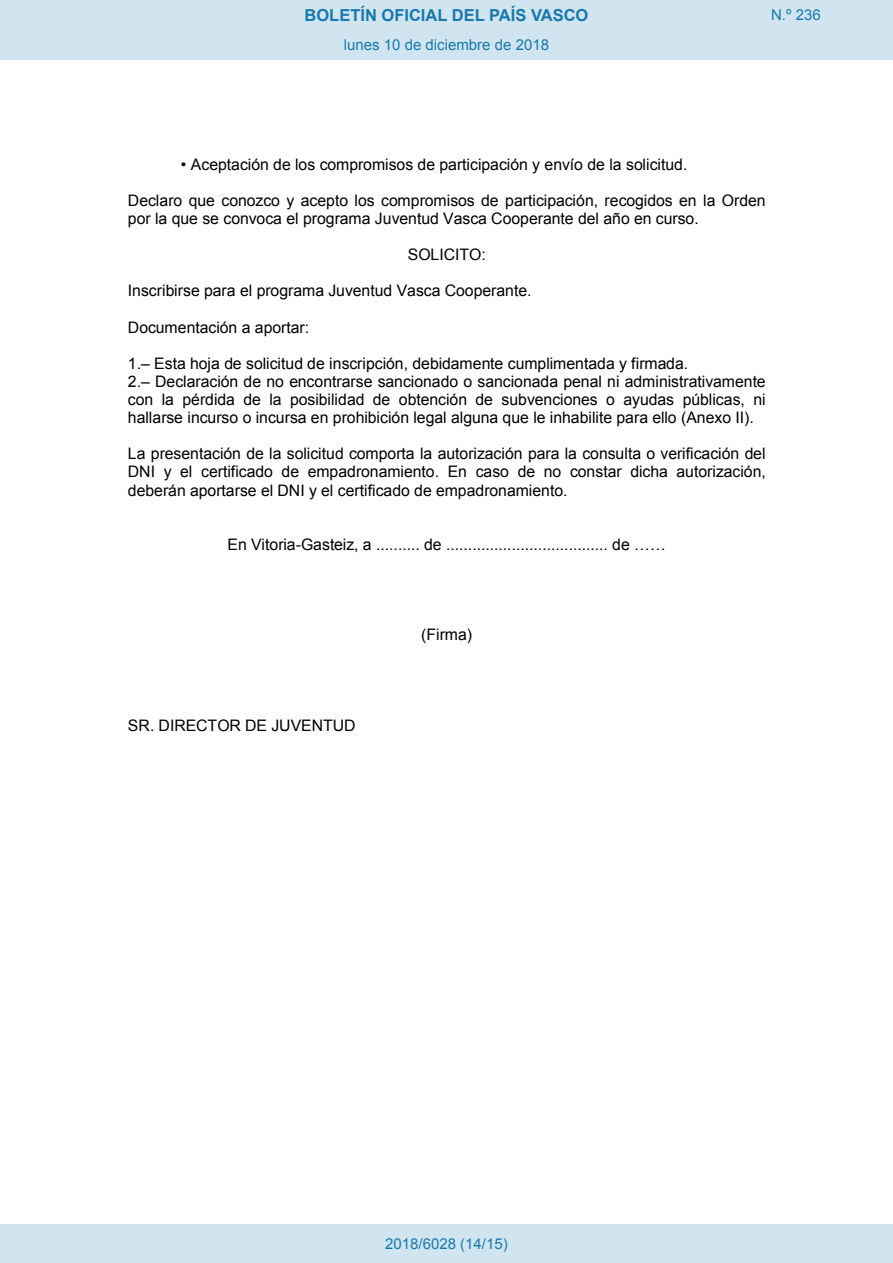
<style>
.page{position:relative;width:893px;height:1263px;background:#fff}
.page>*{position:absolute;margin:0;border:0;box-sizing:border-box;transform-origin:0 0}
.t1{font:700 16.5px "Arial";color:#1879ad}
.t2{font:15.9px/18.1px "Arial";color:#000}
.Paginacion_Centro{font:15px "Arial";color:#1879ad}
</style>
<div class="page">
<div style="left:0;top:0;width:893px;height:60px;background:#d0e5f0"></div>
<div style="left:0;top:1225px;width:893px;height:38px;background:#d0e5f0"></div>
<p class="t1" style="left:305px;top:4px;width:285px">BOLETÍN OFICIAL DEL PAÍS VASCO</p>
<p class="Paginacion_Centro" style="left:771px;top:5px;width:51px">N.º 236</p>
<p class="Paginacion_Centro" style="left:344px;top:35px;width:207px">lunes 10 de diciembre de 2018</p>
<p class="t2" style="left:181px;top:155px;width:508px">• Aceptación de los compromisos de participación y envío de la solicitud.</p>
<p class="t2" style="left:128px;top:191px;width:639px">Declaro que conozco y acepto los compromisos de participación, recogidos en la Orden por la que se convoca el programa Juventud Vasca Cooperante del año en curso.</p>
<p class="t2" style="left:408px;top:246px;width:80px">SOLICITO:</p>
<p class="t2" style="left:128px;top:282px;width:405px">Inscribirse para el programa Juventud Vasca Cooperante.</p>
<p class="t2" style="left:128px;top:318px;width:183px">Documentación a aportar:</p>
<p class="t2" style="left:128px;top:354px;width:639px">1.– Esta hoja de solicitud de inscripción, debidamente cumplimentada y firmada.<br>2.– Declaración de no encontrarse sancionado o sancionada penal ni administrativamente con la pérdida de la posibilidad de obtención de subvenciones o ayudas públicas, ni hallarse incurso o incursa en prohibición legal alguna que le inhabilite para ello (Anexo II).</p>
<p class="t2" style="left:128px;top:445px;width:639px;text-align:justify">La presentación de la solicitud comporta la autorización para la consulta o verificación del DNI y el certificado de empadronamiento. En caso de no constar dicha autorización, deberán aportarse el DNI y el certificado de empadronamiento.</p>
<p class="t2" style="left:227px;top:535px;width:440px">En Vitoria-Gasteiz, a .......... de ..................................... de ……</p>
<p class="t2" style="left:128px;top:716px;width:229px">SR. DIRECTOR DE JUVENTUD</p>
<p class="t2" style="left:421px;top:626px;width:52px">(Firma)</p>
<p class="Paginacion_Centro" style="left:385px;top:1234px;width:124px">2018/6028 (14/15)</p>
</div>
